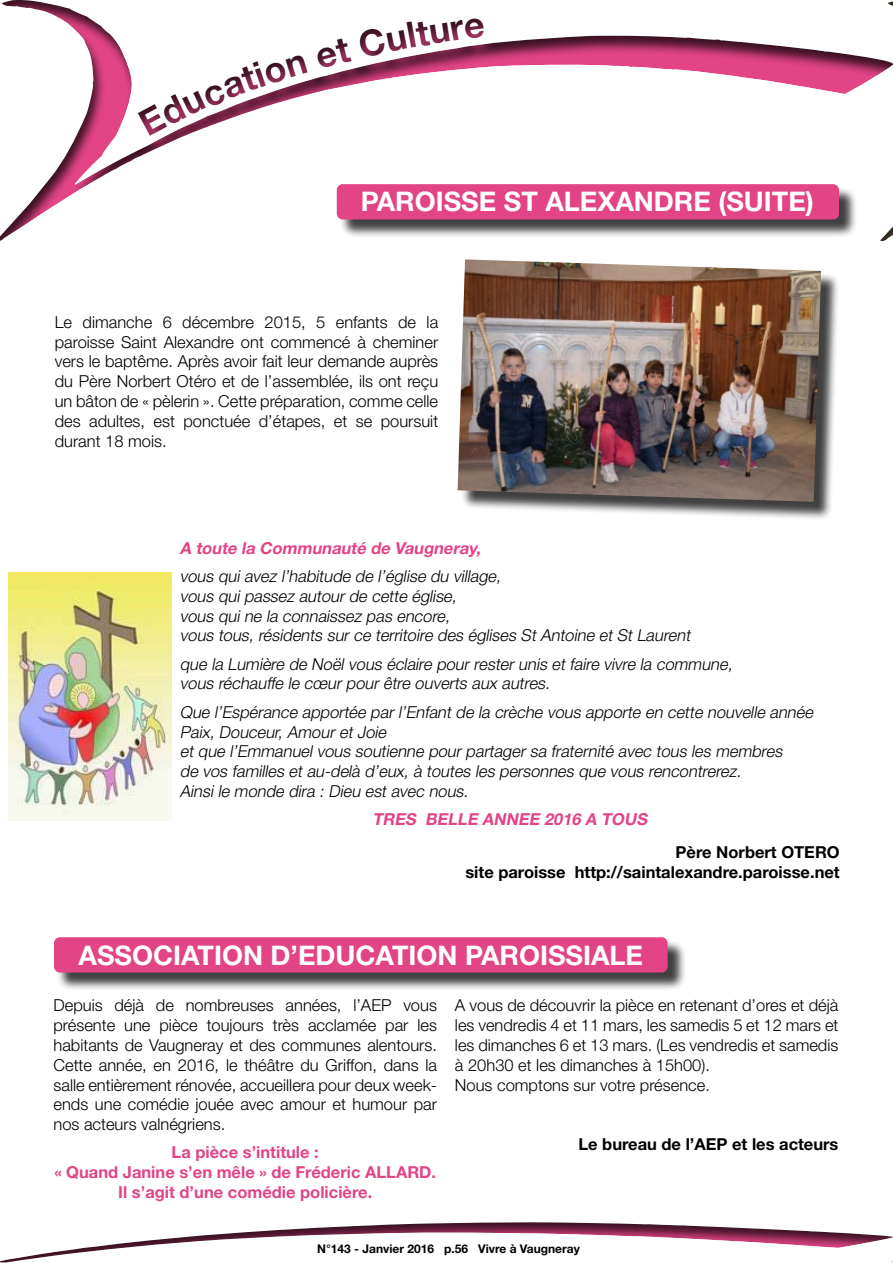
<style>
.page{position:relative;width:893px;height:1263px;background:#fff}
.page>*{position:absolute;margin:0;border:0;box-sizing:border-box;transform-origin:0 0}
.t1{font:700 27px "Helvetica Neue LT Std";color:#fff}
.t2{font:300 16.5px/19.8px "Helvetica Neue LT Std";color:#000;text-align:justify}
.t3{font:italic 300 16.5px/19.8px "Helvetica Neue LT Std";color:#000}
.t4{font:700 16.5px/19.8px "Helvetica Neue LT Std";color:#000;text-align:right}
.t5{font:700 16.5px/19.8px "Helvetica Neue LT Std";color:#e24486;text-align:center}
.t6{font:italic 700 16.5px "Helvetica Neue LT Std";color:#e24486}
.t7{font:700 12px "Helvetica Neue LT Std";color:#000}
</style>
<div class="page">
<svg style="left:0;top:0;width:893px;height:242px"></svg>
<svg style="left:0;top:937px;width:893px;height:326px"></svg>
<div style="left:460px;top:262px;width:380px;height:258px;background:#000;opacity:.75"></div>
<img style="left:458px;top:259px;width:363px;height:243px">
<div style="left:57px;top:940px;width:629px;height:51px;background:#000;opacity:.75"></div>
<div style="left:54px;top:937px;width:614px;height:35px;background:#e24486;border-radius:6px"></div>
<img style="left:9px;top:572px;width:162px;height:249px">
<div style="left:339px;top:187px;width:519px;height:51px;background:#000;opacity:.75"></div>
<div style="left:337px;top:184px;width:502px;height:35px;background:#e24486;border-radius:6px"></div>
<svg style="left:138px;top:54px;width:170px;height:81px"></svg>
<svg style="left:316px;top:37px;width:36px;height:32px"></svg>
<svg style="left:358px;top:17px;width:127px;height:42px"></svg>
<h1 class="t1" style="left:361px;top:185px;width:455px">PAROISSE ST ALEXANDRE (SUITE)</h1>
<p class="t2" style="left:55px;top:312px;width:385px">Le dimanche 6 décembre 2015, 5 enfants de la paroisse Saint Alexandre ont commencé à cheminer vers le baptême. Après avoir fait leur demande auprès du Père Norbert Otéro et de l’assemblée, ils ont reçu un bâton de « pèlerin ». Cette préparation, comme celle des adultes, est ponctuée d’étapes, et se poursuit durant 18 mois.</p>
<p class="t6" style="left:180px;top:538px;width:306px">A toute la Communauté de Vaugneray,</p>
<p class="t3" style="left:180px;top:566px;width:515px">vous qui avez l’habitude de l’église du village,<br>vous qui passez autour de cette église,<br>vous qui ne la connaissez pas encore,<br>vous tous, résidents sur ce territoire des églises St Antoine et St Laurent</p>
<p class="t3" style="left:180px;top:653px;width:557px">que la Lumière de Noël vous éclaire pour rester unis et faire vivre la commune, vous réchauffe le cœur pour être ouverts aux autres.</p>
<p class="t3" style="left:180px;top:702px;width:638px">Que l’Espérance apportée par l’Enfant de la crèche vous apporte en cette nouvelle année Paix, Douceur, Amour et Joie<br>et que l’Emmanuel vous soutienne pour partager sa fraternité avec tous les membres<br>de vos familles et au-delà d’eux, à toutes les personnes que vous rencontrerez.<br>Ainsi le monde dira : Dieu est avec nous.</p>
<p class="t6" style="left:373px;top:809px;width:279px">TRES BELLE ANNEE 2016 A TOUS</p>
<p class="t4" style="left:465px;top:842px;width:376px">Père Norbert OTERO<br>site paroisse http://saintalexandre.paroisse.net</p>
<h1 class="t1" style="left:79px;top:938px;width:566px">ASSOCIATION D’EDUCATION PAROISSIALE</h1>
<p class="t2" style="left:54px;top:995px;width:385px">Depuis déjà de nombreuses années, l’AEP vous présente une pièce toujours très acclamée par les habitants de Vaugneray et des communes alentours.<br>Cette année, en 2016, le théâtre du Griffon, dans la salle entièrement rénovée, accueillera pour deux week&shy;ends une comédie jouée avec amour et humour par nos acteurs valnégriens.</p>
<p class="t5" style="left:54px;top:1142px;width:383px">La pièce s’intitule :<br>« Quand Janine s’en mêle » de Fréderic ALLARD.<br>Il s’agit d’une comédie policière.</p>
<p class="t2" style="left:455px;top:995px;width:385px;text-align:left">A vous de découvrir la pièce en retenant d’ores et déjà les vendredis 4 et 11 mars, les samedis 5 et 12 mars et les dimanches 6 et 13 mars. (Les vendredis et samedis à 20h30 et les dimanches à 15h00).<br>Nous comptons sur votre présence.</p>
<p class="t4" style="left:578px;top:1134px;width:262px">Le bureau de l’AEP et les acteurs</p>
<p class="t7" style="left:317px;top:1241px;width:264px">N°143 - Janvier 2016 p.56 Vivre à Vaugneray</p>
</div>
